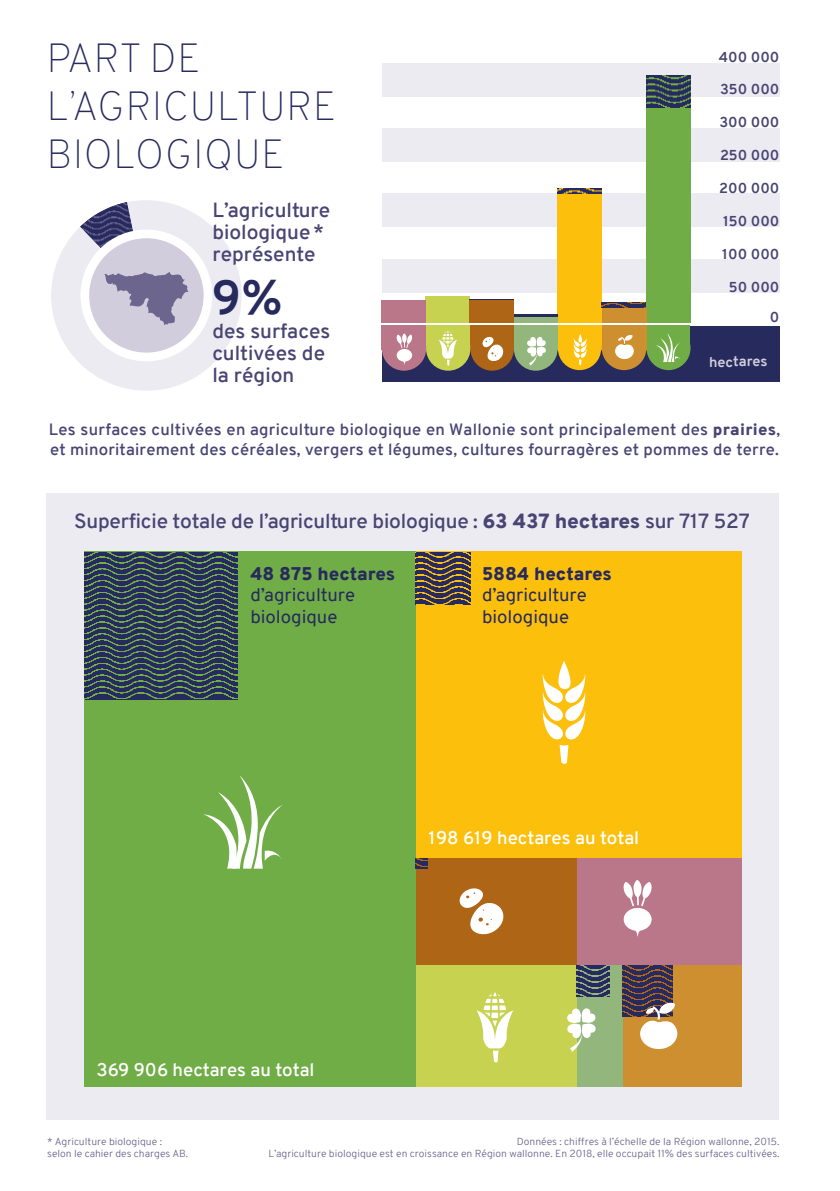
<style>
.page{position:relative;width:840px;height:1191px;background:#fff}
.page>*{position:absolute;margin:0;border:0;box-sizing:border-box;transform-origin:0 0}
.t1{font:700 46.6px "Overpass";color:#262a5d;scale:1.04 1}
.t2{font:100 39.6px/47.6px "Overpass";letter-spacing:.005em;color:#262a5d;scale:1.04 1}
.t3{font:600 20px/22px "Overpass";color:#494473;scale:1.04 1}
.t4{font:17.8px/21.4px "Overpass";color:#262a5d;scale:1.04 1}
.t5{font:600 17.8px "Overpass";color:#fff;scale:1.04 1}
.t6{font:900 17.8px "Overpass";color:#262a5d;scale:1.04 1}
.t7{font:600 16px/20px "Overpass";letter-spacing:.015em;color:#494473;scale:1.04 1}
.t8{font:700 14px/30px "Overpass";color:#494473;text-align:right;scale:1.04 1}
.t9{font:700 14px "Overpass";letter-spacing:-.01em;color:#d1cddc;scale:1.04 1}
.t10{font:300 10px/12px "Overpass";color:#6c658d;text-align:right;scale:1.04 1}
.s1{font-weight:900}
</style>
<div class="page">
<div style="left:381px;top:326px;width:398px;height:56px;background:#262a5d"></div>
<svg style="left:51px;top:200px;width:191px;height:191px;fill:#edebf2"></svg>
<div style="left:46px;top:493px;width:732px;height:627px;background:#edebf2"></div>
<div style="left:412px;top:551px;width:328px;height:307px;background:#fcbf0b"></div>
<div style="left:412px;top:858px;width:164px;height:107px;background:#ae6516"></div>
<div style="left:412px;top:965px;width:164px;height:121px;background:#c7d251"></div>
<div style="left:576px;top:858px;width:164px;height:107px;background:#ba7789"></div>
<div style="left:576px;top:965px;width:164px;height:121px;background:#ce8f31"></div>
<div style="left:576px;top:965px;width:46px;height:121px;background:#93b67c"></div>
<div style="left:85px;top:551px;width:331px;height:535px;background:#70ad46"></div>
<img style="left:85px;top:552px;width:152px;height:146px">
<img style="left:416px;top:552px;width:54px;height:52px">
<img style="left:622px;top:965px;width:50px;height:51px">
<img style="left:576px;top:965px;width:32px;height:31px">
<svg style="left:416px;top:858px;width:11px;height:10px"></svg>
<svg style="left:542px;top:661px;width:44px;height:103px"></svg>
<svg style="left:476px;top:992px;width:37px;height:71px"></svg>
<svg style="left:623px;top:880px;width:29px;height:57px"></svg>
<svg style="left:459px;top:888px;width:45px;height:47px"></svg>
<svg style="left:204px;top:775px;width:79px;height:93px"></svg>
<svg style="left:639px;top:1002px;width:38px;height:47px"></svg>
<svg style="left:567px;top:1008px;width:28px;height:43px"></svg>
<div style="left:80px;top:230px;width:132px;height:131px;background:#fff;border-radius:50%"></div>
<div style="left:89px;top:238px;width:114px;height:114px;background:#d1cddc;border-radius:50%"></div>
<svg style="left:80px;top:202px;width:109px;height:123px"></svg>
<div style="left:381px;top:63px;width:398px;height:34px;background:#edebf2"></div>
<div style="left:381px;top:128px;width:398px;height:34px;background:#edebf2"></div>
<div style="left:381px;top:193px;width:398px;height:34px;background:#edebf2"></div>
<div style="left:381px;top:259px;width:398px;height:34px;background:#edebf2"></div>
<div style="left:425px;top:297px;width:44px;height:26px;background:#c7d251"></div>
<img style="left:557px;top:189px;width:44px;height:5px">
<div style="left:557px;top:194px;width:44px;height:129px;background:#fcbf0b"></div>
<div style="left:381px;top:301px;width:44px;height:22px;background:#ba7789"></div>
<img style="left:646px;top:76px;width:44px;height:33px">
<div style="left:646px;top:109px;width:44px;height:214px;background:#70ad46"></div>
<div style="left:513px;top:316px;width:44px;height:7px;background:#93b67c"></div>
<hr style="left:513px;top:314px;width:44px;height:2px;background:#262a5d">
<div style="left:469px;top:300px;width:44px;height:23px;background:#ae6516"></div>
<hr style="left:469px;top:299px;width:44px;height:1px;background:#262a5d">
<img style="left:601px;top:302px;width:44px;height:6px">
<div style="left:601px;top:308px;width:45px;height:15px;background:#ce8f31"></div>
<div style="left:645px;top:325px;width:44px;height:25px;background:#70ad46"></div>
<div style="left:557px;top:325px;width:44px;height:25px;background:#fcbf0b"></div>
<div style="left:513px;top:325px;width:44px;height:25px;background:#93b67c"></div>
<div style="left:469px;top:325px;width:44px;height:25px;background:#ae6516"></div>
<div style="left:425px;top:325px;width:44px;height:25px;background:#c7d251"></div>
<div style="left:381px;top:325px;width:44px;height:25px;background:#ba7789"></div>
<div style="left:646px;top:326px;width:44px;height:44px;background:#70ad46;border-radius:50%"></div>
<svg style="left:656px;top:333px;width:24px;height:29px"></svg>
<div style="left:601px;top:325px;width:45px;height:25px;background:#ce8f31"></div>
<div style="left:601px;top:325px;width:45px;height:45px;background:#ce8f31;border-radius:50%"></div>
<svg style="left:615px;top:335px;width:18px;height:24px"></svg>
<div style="left:557px;top:327px;width:43px;height:43px;background:#fcbf0b;border-radius:50%"></div>
<svg style="left:573px;top:334px;width:13px;height:31px"></svg>
<div style="left:513px;top:327px;width:44px;height:44px;background:#93b67c;border-radius:50%"></div>
<svg style="left:527px;top:336px;width:19px;height:29px"></svg>
<div style="left:426px;top:326px;width:44px;height:45px;background:#c7d251;border-radius:50%"></div>
<svg style="left:439px;top:331px;width:18px;height:35px"></svg>
<div style="left:381px;top:326px;width:45px;height:45px;background:#ba7789;border-radius:50%"></div>
<svg style="left:396px;top:333px;width:16px;height:32px"></svg>
<div style="left:470px;top:327px;width:43px;height:44px;background:#ae6516;border-radius:50%"></div>
<svg style="left:482px;top:336px;width:22px;height:25px"></svg>
<h2 class="t2" style="left:46px;top:35px;width:280px">PART DE<br>L’AGRICULTURE<br>BIOLOGIQUE</h2>
<h3 class="t3" style="left:212px;top:199px;width:115px">L’agriculture biologique* représente</h3>
<h1 class="t1" style="left:212px;top:264px;width:69px">9%</h1>
<h3 class="t3" style="left:212px;top:320px;width:115px">des surfaces cultivées de la région</h3>
<h3 class="t8" style="left:718px;top:42px;width:60px">400 000</h3>
<h3 class="t8" style="left:719px;top:75px;width:58px">350 000</h3>
<h3 class="t8" style="left:719px;top:107px;width:59px">300 000</h3>
<h3 class="t8" style="left:719px;top:140px;width:59px">250 000</h3>
<h3 class="t8" style="left:718px;top:173px;width:59px">200 000</h3>
<h3 class="t8" style="left:722px;top:206px;width:56px">150 000</h3>
<h3 class="t8" style="left:721px;top:239px;width:56px">100 000</h3>
<h3 class="t8" style="left:728px;top:272px;width:50px">50 000<br>0</h3>
<h3 class="t9" style="left:708px;top:351px;width:58px">hectares</h3>
<h3 class="t7" style="left:49px;top:419px;width:704px">Les surfaces cultivées en agriculture biologique en Wallonie sont principalement des <span class="s1">prairies</span>, et minoritairement des céréales, vergers et légumes, cultures fourragères et pommes de terre.</h3>
<h3 class="t3" style="left:74px;top:510px;width:650px">Superficie totale de l’agriculture biologique : <span class="s1">63 437 hectares</span> sur 717 527</h3>
<h3 class="t6" style="left:250px;top:561px;width:141px">48 875 hectares</h3>
<h3 class="t4" style="left:250px;top:584px;width:102px">d’agriculture biologique</h3>
<h3 class="t6" style="left:481px;top:561px;width:126px">5884 hectares</h3>
<h3 class="t4" style="left:481px;top:584px;width:102px">d’agriculture biologique</h3>
<h3 class="t5" style="left:428px;top:825px;width:204px">198 619 hectares au total</h3>
<h3 class="t5" style="left:96px;top:1057px;width:211px">369 906 hectares au total</h3>
<p class="t10" style="left:47px;top:1135px;width:137px;text-align:left">* Agriculture biologique : selon le cahier des charges AB.</p>
<p class="t10" style="left:268px;top:1135px;width:492px">Données : chiffres à l’échelle de la Région wallonne, 2015.<br>L’agriculture biologique est en croissance en Région wallonne. En 2018, elle occupait 11% des surfaces cultivées.</p>
</div>
